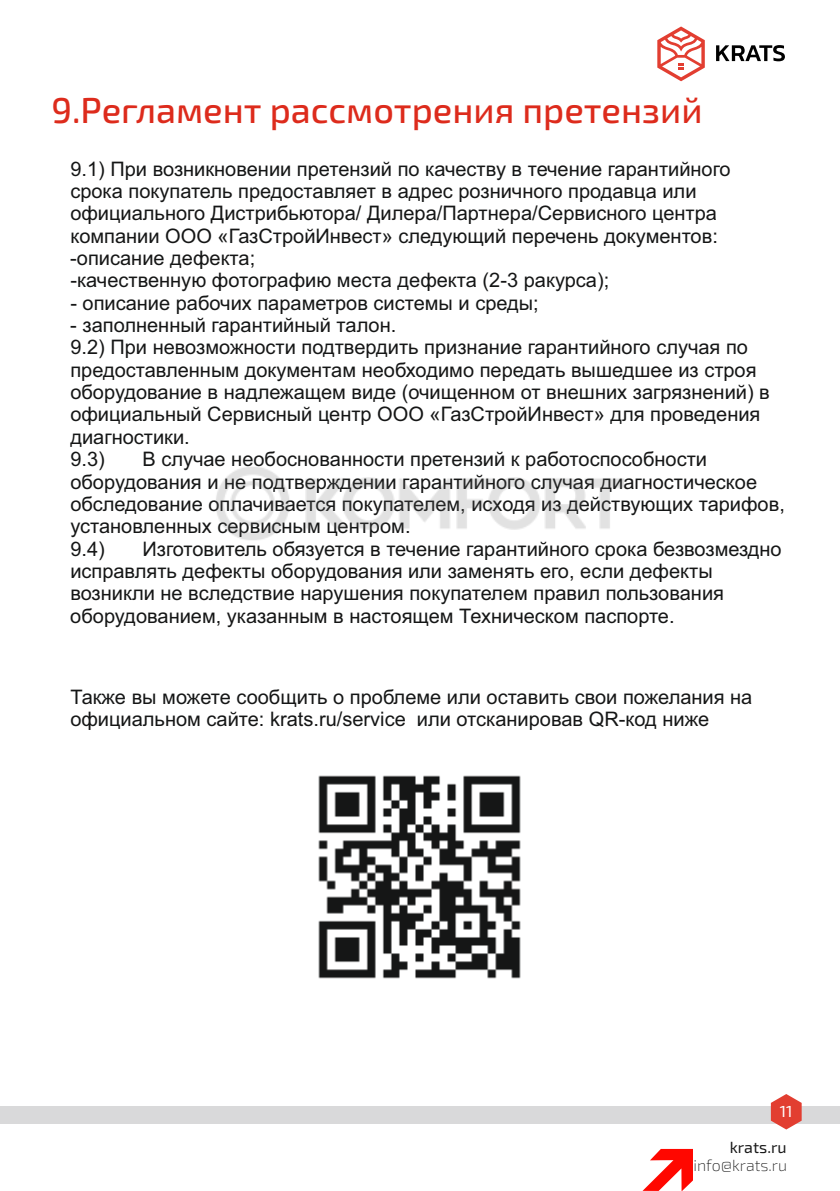
<style>
.page{position:relative;width:840px;height:1191px;background:#fff}
.page>*{position:absolute;margin:0;border:0;box-sizing:border-box;transform-origin:0 0}
.t1{font:500 36px "Exo 2.0";color:#dd2b1c}
.t2{font:20px/22.4px "Arial";color:#151616}
.t3{font:200 16px "Exo 2.0";color:#191919}
.t4{font:16px "Exo 2.0";color:#191919}
.t5{font:16px "Exo 2.0";color:#fff}
</style>
<div class="page">
<div style="left:0;top:1106px;width:839px;height:18px;background:#d9d9da"></div>
<svg style="left:770px;top:1094px;width:31px;height:35px"></svg>
<svg style="left:642px;top:1149px;width:50px;height:42px"></svg>
<svg style="left:716px;top:45px;width:68px;height:16px"></svg>
<svg style="left:657px;top:26px;width:47px;height:55px"></svg>
<img style="left:318px;top:775px;width:203px;height:204px">
<img style="left:216px;top:467px;width:409px;height:73px">
<h1 class="t1" style="left:51px;top:98px;width:652px">9.Регламент рассмотрения претензий</h1>
<p class="t2" style="left:70px;top:159px;width:661px">9.1) При возникновении претензий по качеству в течение гарантийного срока покупатель предоставляет в адрес розничного продавца или официального Дистрибьютора/ Дилера/Партнера/Сервисного центра компании ООО «ГазСтройИнвест» следующий перечень документов:</p>
<p class="t2" style="left:70px;top:271px;width:540px">-качественную фотографию места дефекта (2-3 ракурса);</p>
<p class="t2" style="left:70px;top:249px;width:186px">-описание дефекта;</p>
<p class="t2" style="left:70px;top:293px;width:469px">- описание рабочих параметров системы и среды;</p>
<p class="t2" style="left:70px;top:316px;width:327px">- заполненный гарантийный талон.</p>
<p class="t2" style="left:70px;top:338px;width:700px">9.2) При невозможности подтвердить признание гарантийного случая по предоставленным документам необходимо передать вышедшее из строя оборудование в надлежащем виде (очищенном от внешних загрязнений) в официальный Сервисный центр ООО «ГазСтройИнвест» для проведения диагностики.</p>
<p class="t2" style="left:70px;top:450px;width:715px;text-indent:72px">В случае необоснованности претензий к работоспособности оборудования и не подтверждении гарантийного случая диагностическое обследование оплачивается покупателем, исходя из действующих тарифов, установленных сервисным центром.<br>9.4)</p>
<p class="t2" style="left:70px;top:450px;width:36px">9.3)</p>
<p class="t2" style="left:70px;top:539px;width:712px;text-indent:72px">Изготовитель обязуется в течение гарантийного срока безвозмездно исправлять дефекты оборудования или заменять его, если дефекты возникли не вследствие нарушения покупателем правил пользования оборудованием, указанным в настоящем Техническом паспорте.</p>
<p class="t2" style="left:70px;top:687px;width:683px">Также вы можете сообщить о проблеме или оставить свои пожелания на официальном сайте: krats.ru/service или отсканировав QR-код ниже</p>
<p class="t5" style="left:779px;top:1106px;width:14px">11</p>
<p class="t4" style="left:729px;top:1142px;width:58px">krats.ru</p>
<p class="t3" style="left:693px;top:1160px;width:95px">info@krats.ru</p>
</div>
